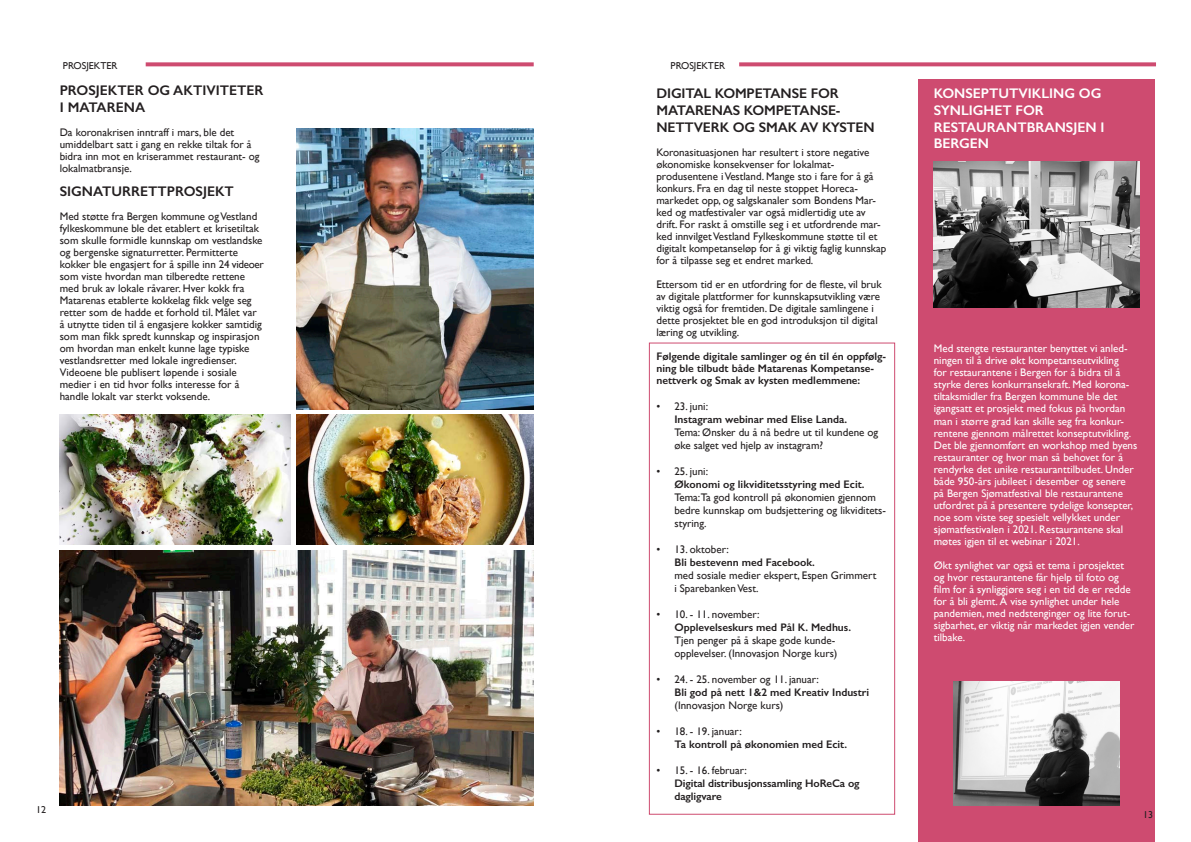
<style>
.page{position:relative;width:1191px;height:842px;background:#fff}
.page>*{position:absolute;margin:0;border:0;box-sizing:border-box;transform-origin:0 0}
.t1{font:600 14px/16.8px "Gill Sans";letter-spacing:-.01em;color:#231f20}
.t2{font:600 14px/16.8px "Gill Sans";color:#fff}
.t3{font:11px/12px "Gill Sans";color:#231f20}
.t4{font:11px/12px "Gill Sans";color:#fff}
.t5{font:600 11px/13px "Gill Sans";color:#231f20}
.Page_Section_Title{font:10px "Gill Sans";color:#231f20}
.s1{font-weight:600}
.s2{font-weight:400}
</style>
<div class="page">
<div style="left:918px;top:79px;width:237px;height:763px;background:#ce4b70"></div>
<svg style="left:146px;top:62px;width:388px;height:4px;background:#d25b7d"></svg>
<img style="left:60px;top:550px;width:474px;height:256px">
<img style="left:297px;top:129px;width:237px;height:281px">
<img style="left:60px;top:414px;width:230px;height:130px">
<img style="left:297px;top:414px;width:237px;height:130px">
<svg style="left:739px;top:62px;width:417px;height:4px;background:#d25b7d"></svg>
<img style="left:933px;top:162px;width:206px;height:146px">
<img style="left:953px;top:682px;width:166px;height:124px">
<div style="left:649px;top:342px;width:246px;height:473px;border:1px solid #ce4b70"></div>
<p class="Page_Section_Title" style="left:63px;top:60px;width:56px">PROSJEKTER</p>
<p class="t1" style="left:60px;top:81px;width:205px">PROSJEKTER OG AKTIVITETER<br>I MATARENA</p>
<p class="t3" style="left:60px;top:126px;width:201px">Da koronakrisen inntraff i mars, ble det umiddelbart satt i gang en rekke tiltak for å bidra inn mot en kriserammet restaurant- og lokalmatbransje.</p>
<p class="t1" style="left:60px;top:182px;width:176px">SIGNATURRETTPROSJEKT</p>
<p class="t3" style="left:60px;top:210px;width:206px">Med støtte fra Bergen kommune og Vestland fylkeskommune ble det etablert et krisetiltak som skulle formidle kunnskap om vestlandske og bergenske signaturretter. Permitterte kokker ble engasjert for å spille inn 24 videoer som viste hvordan man tilberedte rettene med bruk av lokale råvarer. Hver kokk fra Matarenas etablerte kokkelag fikk velge seg retter som de hadde et forhold til. Målet var å utnytte tiden til å engasjere kokker samtidig som man fikk spredt kunnskap og inspirasjon om hvordan man enkelt kunne lage typiske vestlandsretter med lokale ingredienser.<br>Videoene ble publisert løpende i sosiale medier i en tid hvor folks interesse for å handle lokalt var sterkt voksende.</p>
<p class="Page_Section_Title" style="left:36px;top:804px;width:11px">12</p>
<p class="Page_Section_Title" style="left:670px;top:60px;width:56px">PROSJEKTER</p>
<p class="t1" style="left:656px;top:85px;width:184px">DIGITAL KOMPETANSE FOR</p>
<p class="t1" style="left:656px;top:102px;width:186px">MATARENAS KOMPETANSE-</p>
<p class="t1" style="left:656px;top:118px;width:220px">NETTVERK OG SMAK AV KYSTEN</p>
<p class="t3" style="left:656px;top:146px;width:214px">Koronasituasjonen har resultert i store negative økonomiske konsekvenser for lokalmat-</p>
<p class="t3" style="left:656px;top:170px;width:219px">produsentene i Vestland. Mange sto i fare for å gå konkurs. Fra en dag til neste stoppet Horeca-</p>
<p class="t3" style="left:656px;top:194px;width:231px">markedet opp, og salgskanaler som Bondens Mar&shy;ked og matfestivaler var også midlertidig ute av drift. For raskt å omstille seg i et utfordrende mar&shy;ked innvilget Vestland Fylkeskommune støtte til et digitalt kompetanseløp for å gi viktig faglig kunnskap for å tilpasse seg et endret marked.</p>
<p class="t3" style="left:656px;top:278px;width:227px">Ettersom tid er en utfordring for de fleste, vil bruk av digitale plattformer for kunnskapsutvikling være viktig også for fremtiden. De digitale samlingene i dette prosjektet ble en god introduksjon til digital læring og utvikling.</p>
<p class="t5" style="left:656px;top:350px;width:231px;line-height:12px">Følgende digitale samlinger og én til én oppfølg&shy;ning ble tilbudt både Matarenas Kompetanse&shy;nettverk og Smak av kysten medlemmene:</p>
<p class="t3" style="left:674px;top:399px;width:205px;line-height:13px;text-indent:-18px">• 23. juni:<br><span class="s1">Instagram webinar med Elise Landa.<br></span>Tema: Ønsker du å nå bedre ut til kundene og øke salget ved hjelp av instagram?</p>
<p class="t3" style="left:674px;top:464px;width:213px;line-height:13px;text-indent:-18px">• 25. juni:<br><span class="s1">Økonomi og likviditetsstyring med Ecit.<br></span>Tema:Ta god kontroll på økonomien gjennom bedre kunnskap om budsjettering og likviditets&shy;styring.</p>
<p class="t3" style="left:674px;top:542px;width:203px;line-height:13px;text-indent:-18px">• 13. oktober:<br><span class="s1">Bli bestevenn med Facebook.<br></span>med sosiale medier ekspert, Espen Grimmert i Sparebanken Vest.</p>
<p class="t3" style="left:674px;top:607px;width:178px;line-height:13px;text-indent:-18px">• 10. - 11. november:<br><span class="s1">Opplevelseskurs med Pål K. Medhus.<br></span>Tjen penger på å skape gode kunde&shy;opplevelser. (Innovasjon Norge kurs)</p>
<p class="t3" style="left:674px;top:672px;width:196px;line-height:13px;text-indent:-18px">• 24. - 25. november og 11. januar:<br><span class="s1">Bli god på nett 1&amp;2 med Kreativ Industri </span>(Innovasjon Norge kurs)</p>
<p class="t5" style="left:674px;top:724px;width:174px;text-indent:-18px"><span class="s2">• 18. - 19. januar:<br></span>Ta kontroll på økonomien med Ecit.</p>
<p class="t5" style="left:674px;top:763px;width:187px;text-indent:-18px"><span class="s2">• 15. - 16. februar:<br></span>Digital distribusjonssamling HoReCa og dagligvare</p>
<p class="t2" style="left:933px;top:85px;width:169px">KONSEPTUTVIKLING OG</p>
<p class="t2" style="left:933px;top:102px;width:112px">SYNLIGHET FOR</p>
<p class="t2" style="left:933px;top:118px;width:172px">RESTAURANTBRANSJEN I<br>BERGEN</p>
<p class="t4" style="left:933px;top:343px;width:205px">Med stengte restauranter benyttet vi anled&shy;ningen til å drive økt kompetanseutvikling<br>for restaurantene i Bergen for å bidra til å styrke deres konkurransekraft. Med korona&shy;tiltaksmidler fra Bergen kommune ble det igangsatt et prosjekt med fokus på hvordan man i større grad kan skille seg fra konkur&shy;rentene gjennom målrettet konseptutvikling.<br>Det ble gjennomført en workshop med byens restauranter og hvor man så behovet for å rendyrke det unike restauranttilbudet. Under både 950-års jubileet i desember og senere på Bergen Sjømatfestival ble restaurantene utfordret på å presentere tydelige konsepter, noe som viste seg spesielt vellykket under sjømatfestivalen i 2021. Restaurantene skal møtes igjen til et webinar i 2021.</p>
<p class="t4" style="left:933px;top:559px;width:202px">Økt synlighet var også et tema i prosjektet og hvor restaurantene får hjelp til foto og film for å synliggjøre seg i en tid de er redde for å bli glemt. Å vise synlighet under hele pandemien, med nedstenginger og lite forut&shy;sigbarhet, er viktig når markedet igjen vender tilbake.</p>
<p class="Page_Section_Title" style="left:1143px;top:808px;width:11px">13</p>
</div>
